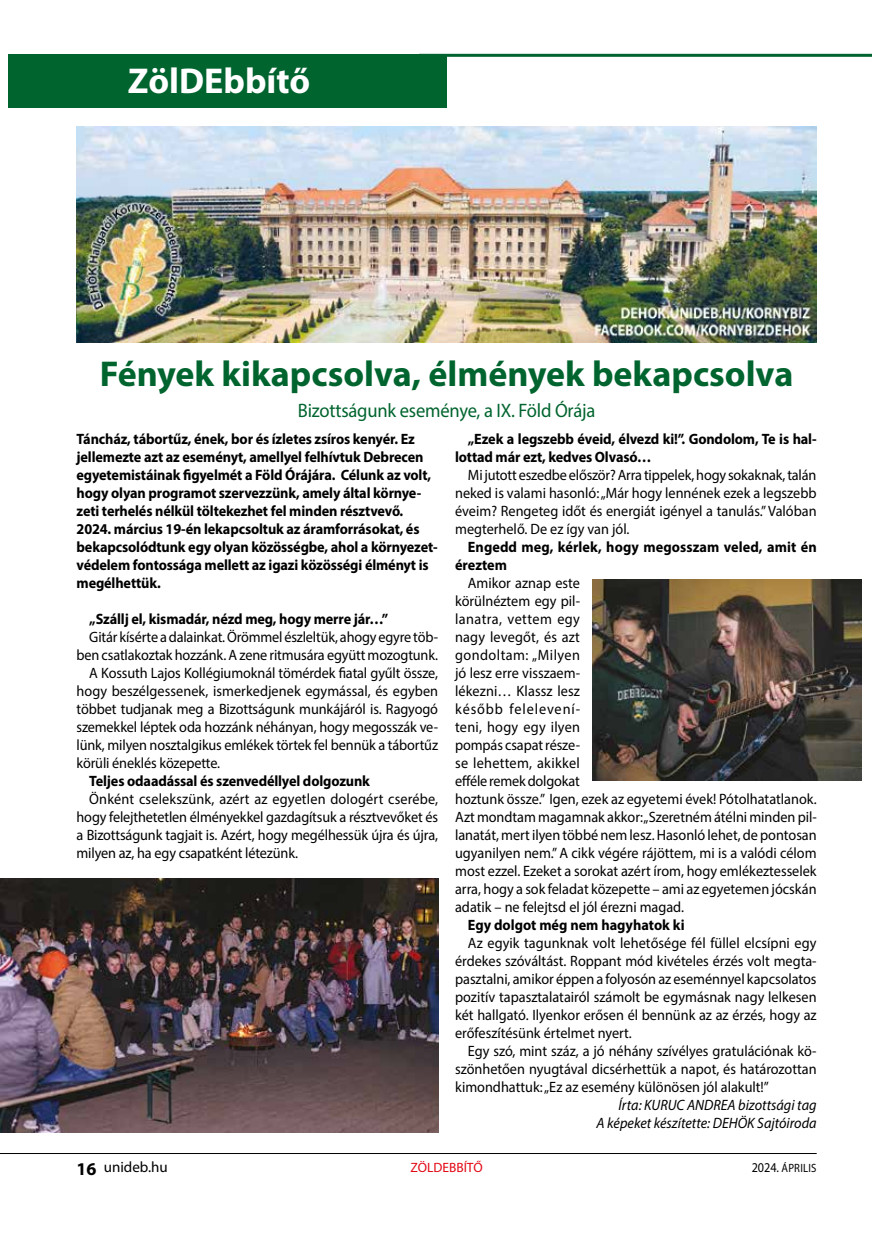
<style>
.page{position:relative;width:872px;height:1234px;background:#fff}
.page>*{position:absolute;margin:0;border:0;box-sizing:border-box;transform-origin:0 0}
.t1{font:700 36px "Myriad Pro";color:#00642e}
.t2{font:700 36px "Myriad Pro";color:#fff}
.t3{font:19.5px "Myriad Pro";letter-spacing:-.01em;color:#00642e;scale:.95 1}
.t4{font:15px/18px "Myriad Pro";color:#000;text-align:justify;scale:.95 1}
.t5{font:700 15px/18px "Myriad Pro";letter-spacing:-.01em;color:#000;scale:.95 1}
.t6{font:italic 15px/18px "Myriad Pro";color:#000;text-align:right;scale:.95 1}
.t7{font:15px "Myriad Pro";color:#000}
.t8{font:13.5px "Myriad Pro";color:#e30613}
.t9{font:12px "Myriad Pro";letter-spacing:.02em;color:#000;scale:.9 1}
.s1{font-weight:700;font-size:18px}
.s2{font-size:13.5px}
</style>
<div class="page">
<hr style="left:0;top:1152px;width:816px;height:1px;background:#000">
<div style="left:9px;top:54px;width:437px;height:54px;background:#00642e"></div>
<img style="left:77px;top:126px;width:739px;height:216px">
<hr style="left:419px;top:54px;width:453px;height:3px;background:#00642e">
<img style="left:0;top:878px;width:438px;height:254px">
<img style="left:593px;top:579px;width:268px;height:201px">
<h1 class="t2" style="left:128px;top:57px;width:184px">ZölDEbbítő</h1>
<h1 class="t1" style="left:100px;top:350px;width:695px">Fények kikapcsolva, élmények bekapcsolva</h1>
<p class="t5" style="left:77px;top:429px;width:382px">Táncház, tábortűz, ének, bor és ízletes zsíros kenyér. Ez jellemezte azt az eseményt, amellyel felhívtuk Debrecen egyetemistáinak figyelmét a Föld Órájára. Célunk az volt, hogy olyan programot szervezzünk, amely által környe&shy;zeti terhelés nélkül töltekezhet fel minden résztvevő.<br>2024. március 19-én lekapcsoltuk az áramforrásokat, és bekapcsolódtunk egy olyan közösségbe, ahol a környezet&shy;védelem fontossága mellett az igazi közösségi élményt is megélhettük.</p>
<p class="t5" style="left:89px;top:609px;width:316px">„Szállj el, kismadár, nézd meg, hogy merre jár…”</p>
<p class="t4" style="left:89px;top:627px;width:369px">Gitár kísérte a dalainkat. Örömmel észleltük, ahogy egyre töb-</p>
<p class="t4" style="left:77px;top:645px;width:382px">ben csatlakoztak hozzánk. A zene ritmusára együtt mozogtunk.</p>
<p class="t4" style="left:89px;top:663px;width:368px">A Kossuth Lajos Kollégiumoknál tömérdek fiatal gyűlt össze,</p>
<p class="t4" style="left:77px;top:681px;width:382px">hogy beszélgessenek, ismerkedjenek egymással, és egyben</p>
<p class="t4" style="left:77px;top:699px;width:382px">többet tudjanak meg a Bizottságunk munkájáról is. Ragyogó</p>
<p class="t4" style="left:77px;top:717px;width:382px">szemekkel léptek oda hozzánk néhányan, hogy megosszák ve-</p>
<p class="t4" style="left:77px;top:735px;width:382px">lünk, milyen nosztalgikus emlékek törtek fel bennük a tábortűz</p>
<p class="t4" style="left:77px;top:753px;width:153px">körüli éneklés közepette.</p>
<p class="t5" style="left:89px;top:771px;width:297px">Teljes odaadással és szenvedéllyel dolgozunk</p>
<p class="t4" style="left:77px;top:789px;width:382px;text-indent:13px">Önként cselekszünk, azért az egyetlen dologért cserébe, hogy felejthetetlen élményekkel gazdagítsuk a résztvevőket és a Bizottságunk tagjait is. Azért, hogy megélhessük újra és újra, milyen az, ha egy csapatként létezünk.</p>
<h2 class="t3" style="left:298px;top:398px;width:315px">Bizottságunk eseménye, a IX. Föld Órája</h2>
<p class="t5" style="left:455px;top:429px;width:382px;text-indent:13px">„Ezek a legszebb éveid, élvezd ki!”. Gondolom, Te is hal&shy;lottad már ezt, kedves Olvasó…</p>
<p class="t4" style="left:455px;top:465px;width:382px;text-indent:13px">Mi jutott eszedbe először? Arra tippelek, hogy sokaknak, talán neked is valami hasonló: „Már hogy lennének ezek a legszebb éveim? Rengeteg időt és energiát igényel a tanulás.” Valóban megterhelő. De ez így van jól.</p>
<p class="t5" style="left:455px;top:537px;width:382px;text-indent:13px">Engedd meg, kérlek, hogy megosszam veled, amit én éreztem</p>
<p class="t4" style="left:455px;top:573px;width:382px;text-align:left;text-indent:13px">Amikor aznap este<br>körülnéztem egy pil-<br>lanatra, vettem egy<br>nagy levegőt, és azt<br>gondoltam: „Milyen<br>jó lesz erre visszaem-<br>lékezni… Klassz lesz<br>később felelevení-<br>teni, hogy egy ilyen<br>pompás csapat része-<br>se lehettem, akikkel<br>efféle remek dolgokat<br>hoztunk össze.” Igen, ezek az egyetemi évek! Pótolhatatlanok.<br>Azt mondtam magamnak akkor: „Szeretném átélni minden pil&shy;lanatát, mert ilyen többé nem lesz. Hasonló lehet, de pontosan ugyanilyen nem.” A cikk végére rájöttem, mi is a valódi célom most ezzel. Ezeket a sorokat azért írom, hogy emlékeztesselek arra, hogy a sok feladat közepette – ami az egyetemen jócskán adatik – ne felejtsd el jól érezni magad.</p>
<p class="t5" style="left:468px;top:915px;width:230px">Egy dolgot még nem hagyhatok ki</p>
<p class="t4" style="left:455px;top:933px;width:382px;text-indent:13px">Az egyik tagunknak volt lehetősége fél füllel elcsípni egy érdekes szóváltást. Roppant mód kivételes érzés volt megta&shy;pasztalni, amikor éppen a folyosón az eseménnyel kapcsolatos pozitív tapasztalatairól számolt be egymásnak nagy lelkesen két hallgató. I lyenkor erősen él bennünk az az érzés, hogy az erőfeszítésünk értelmet nyert.</p>
<p class="t4" style="left:455px;top:1041px;width:382px;text-indent:13px">Egy szó, mint száz, a jó néhány szívélyes gratulációnak kö&shy;szönhetően nyugtával dicsérhettük a napot, és határozottan kimondhattuk: „Ez az esemény különösen jól alakult!”</p>
<p class="t6" style="left:596px;top:1095px;width:233px">Írta: KURUC ANDREA bizottsági tag<br>A képeket készítette: DEHÖK Sajtóiroda</p>
<p class="t7" style="left:77px;top:1157px;width:93px"><span class="s1">16</span> unideb.hu</p>
<p class="t8" style="left:410px;top:1158px;width:73px">ZÖLDEBBÍTŐ</p>
<p class="t9" style="left:751px;top:1159px;width:74px"><span class="s2">2024.</span> április</p>
</div>
